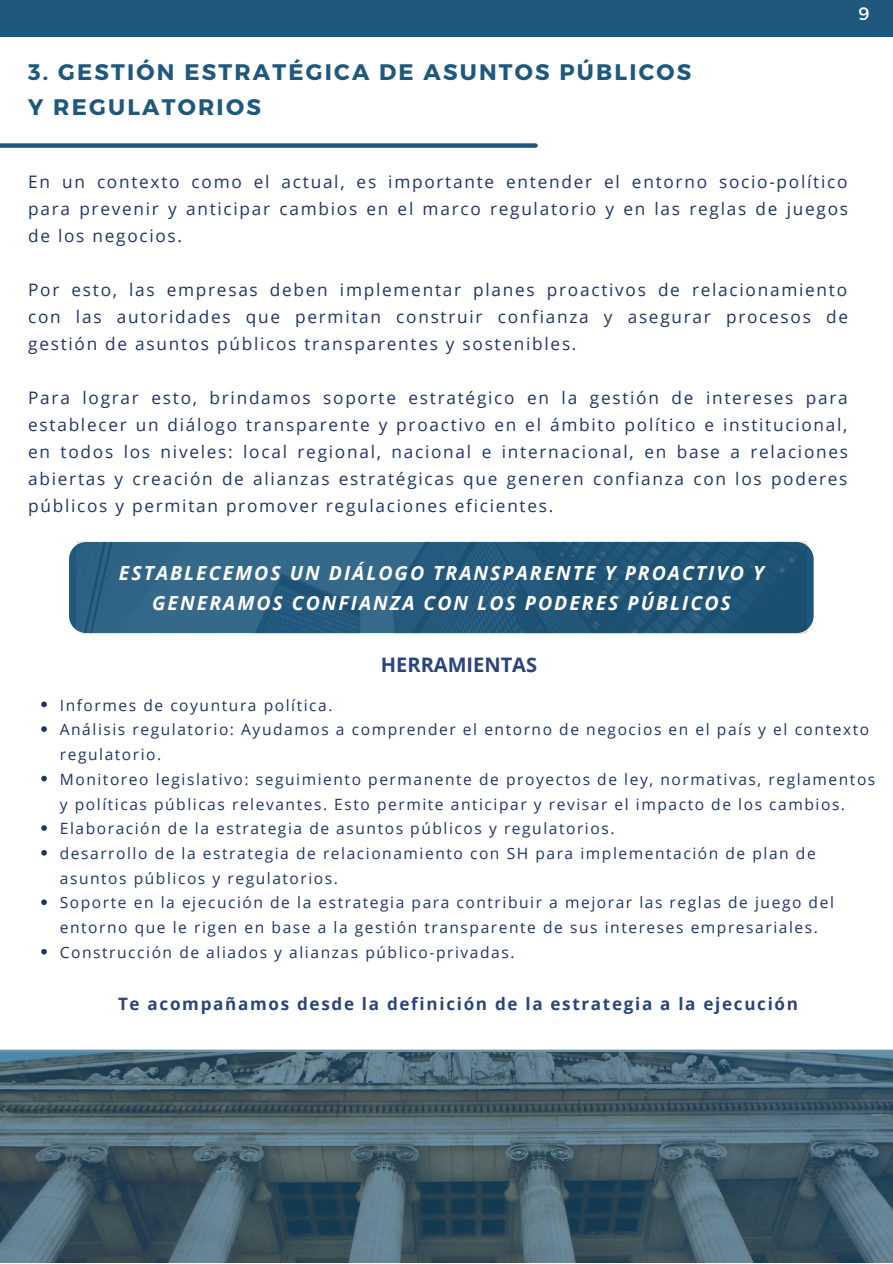
<style>
.page{position:relative;width:893px;height:1264px;background:#fff}
.page>*{position:absolute;margin:0;border:0;box-sizing:border-box;transform-origin:0 0}
.t1{font:700 22.5px/34.8px "Montserrat";letter-spacing:.1em;color:#1e587c}
.t2{font:700 19.95px "Open Sans";color:#2a437b}
.t3{font:italic 700 19.5px/30.3px "Open Sans";letter-spacing:.1em;color:#fff;text-align:center}
.t4{font:18px "Montserrat";color:#fff}
.t5{font:17.25px/27px "Open Sans";letter-spacing:.1em;color:#1f3366;text-align:justify}
.t6{font:700 17.1px "Open Sans";letter-spacing:.1em;color:#2a437b}
.t7{font:15.6px/24.8px "Open Sans";letter-spacing:.1em;color:#1f3366}
</style>
<div class="page">
<div style="left:0;top:0;width:892px;height:37px;background:#1e587c"></div>
<div style="left:0;top:143px;width:535px;height:5px;background:#1e587c"></div>
<img style="left:76px;top:542px;width:730px;height:91px">
<svg style="left:41px;top:701px;width:6px;height:6px"></svg>
<svg style="left:41px;top:726px;width:6px;height:6px"></svg>
<svg style="left:41px;top:775px;width:6px;height:6px"></svg>
<svg style="left:41px;top:825px;width:6px;height:5px"></svg>
<svg style="left:41px;top:850px;width:6px;height:5px"></svg>
<svg style="left:41px;top:899px;width:6px;height:6px"></svg>
<svg style="left:41px;top:949px;width:6px;height:5px"></svg>
<svg style="left:0;top:1049px;width:892px;height:213px;background:#47616d"></svg>
<h1 class="t1" style="left:28px;top:54px;width:664px">3. GESTIÓN ESTRATÉGICA DE ASUNTOS PÚBLICOS<br>Y REGULATORIOS</h1>
<p class="t4" style="left:858px;top:2px;width:13px">9</p>
<p class="t5" style="left:28px;top:168px;width:821px">En un contexto como el actual, es importante entender el entorno socio-político para prevenir y anticipar cambios en el marco regulatorio y en las reglas de juegos de los negocios.</p>
<p class="t5" style="left:28px;top:275px;width:821px">Por esto, las empresas deben implementar planes proactivos de relacionamiento con las autoridades que permitan construir confianza y asegurar procesos de gestión de asuntos públicos transparentes y sostenibles.</p>
<p class="t5" style="left:28px;top:383px;width:821px">Para lograr esto, brindamos soporte estratégico en la gestión de intereses para establecer un diálogo transparente y proactivo en el ámbito político e institucional, en todos los niveles: local regional, nacional e internacional, en base a relaciones abiertas y creación de alianzas estratégicas que generen confianza con los poderes públicos y permitan promover regulaciones eficientes.</p>
<p class="t3" style="left:119px;top:557px;width:646px">ESTABLECEMOS UN DIÁLOGO TRANSPARENTE Y PROACTIVO Y<br>GENERAMOS CONFIANZA CON LOS PODERES PÚBLICOS</p>
<p class="t2" style="left:381px;top:650px;width:158px">HERRAMIENTAS</p>
<p class="t7" style="left:60px;top:692px;width:817px">Informes de coyuntura política.<br>Análisis regulatorio: Ayudamos a comprender el entorno de negocios en el país y el contexto regulatorio.<br>Monitoreo legislativo: seguimiento permanente de proyectos de ley, normativas, reglamentos y políticas públicas relevantes. Esto permite anticipar y revisar el impacto de los cambios.<br>Elaboración de la estrategia de asuntos públicos y regulatorios.<br>desarrollo de la estrategia de relacionamiento con SH para implementación de plan de asuntos públicos y regulatorios.<br>Soporte en la ejecución de la estrategia para contribuir a mejorar las reglas de juego del entorno que le rigen en base a la gestión transparente de sus intereses empresariales.<br>Construcción de aliados y alianzas público-privadas.</p>
<p class="t6" style="left:118px;top:991px;width:681px">Te acompañamos desde la definición de la estrategia a la ejecución</p>
</div>
